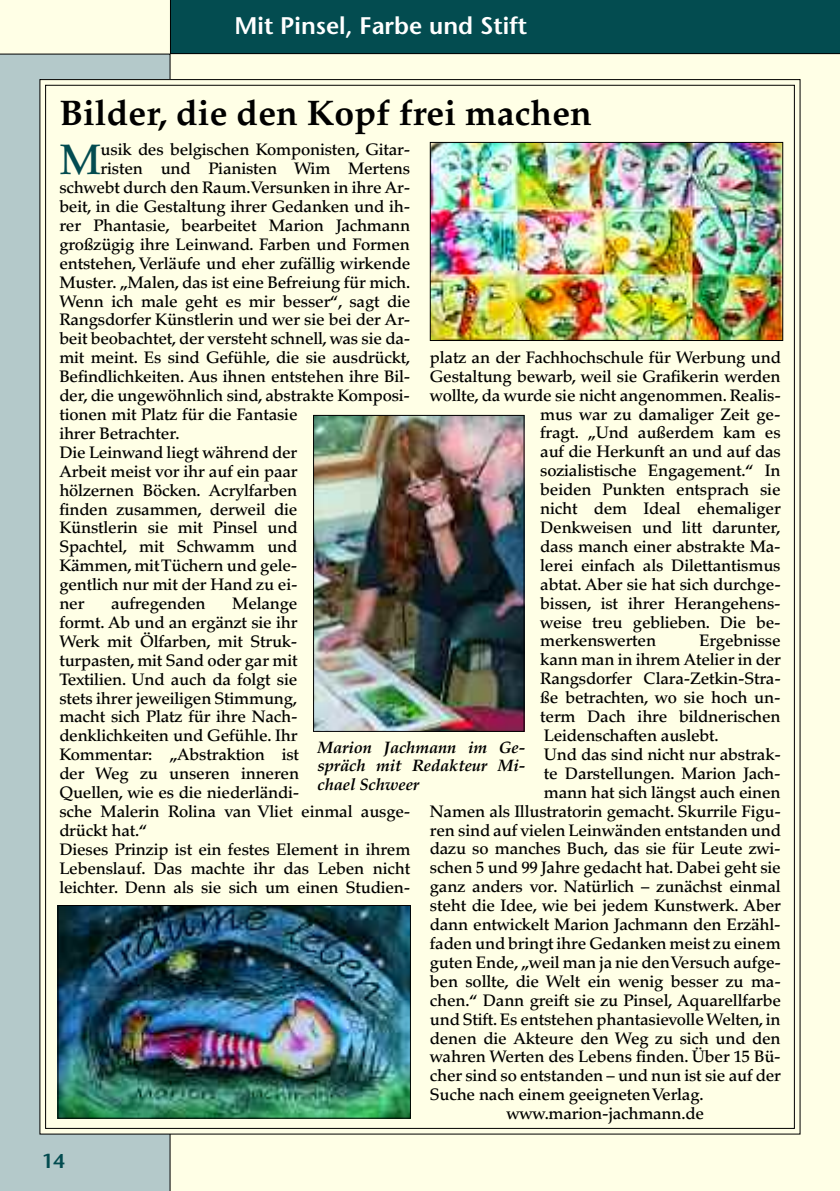
<style>
.page{position:relative;width:840px;height:1191px;background:#fff}
.page>*{position:absolute;margin:0;border:0;box-sizing:border-box;transform-origin:0 0}
.t1{font:500 42.4px "Palatino";color:#034c50}
.t2{font:700 35.6px "Palatino";color:#000}
.t3{font:600 24px "Stone Sans";color:#fff}
.t4{font:600 20px "Stone Sans";color:#034c50}
.t5{font:500 16.6px/18.8px "Palatino";letter-spacing:-.01em;color:#000}
.t6{font:italic 700 16.6px/18.4px "Palatino";letter-spacing:-.01em;color:#000;text-align:justify}
</style>
<div class="page">
<div style="left:0;top:0;width:839px;height:1191px;background:#ffffe6"></div>
<div style="left:170px;top:0;width:669px;height:54px;background:#034c50"></div>
<div style="left:0;top:54px;width:170px;height:1137px;background:#b4c9ca"></div>
<div style="left:40px;top:80px;width:759px;height:1054px;background:#ffffe6"></div>
<img style="left:432px;top:144px;width:348px;height:195px">
<div style="left:430px;top:142px;width:352px;height:199px;border:1px solid #000"></div>
<img style="left:315px;top:417px;width:207px;height:312px">
<div style="left:313px;top:415px;width:211px;height:316px;border:1px solid #000"></div>
<img style="left:60px;top:907px;width:348px;height:209px">
<div style="left:58px;top:905px;width:352px;height:213px;border:1px solid #000"></div>
<h3 class="t3" style="left:234px;top:16px;width:294px">Mit Pinsel, Farbe und Stift</h3>
<h2 class="t2" style="left:59px;top:99px;width:534px">Bilder, die den Kopf frei machen</h2>
<h1 class="t1" style="left:59px;top:143px;width:43px">M</h1>
<p class="t5" style="left:101px;top:142px;width:311px">usik des belgischen Komponisten, Gitar-</p>
<p class="t5" style="left:101px;top:161px;width:311px">risten und Pianisten Wim Mertens</p>
<p class="t5" style="left:59px;top:180px;width:352px">schwebt durch den Raum.Versunken in ihre Ar-</p>
<p class="t5" style="left:59px;top:199px;width:352px">beit, in die Gestaltung ihrer Gedanken und ih-</p>
<p class="t5" style="left:59px;top:218px;width:352px">rer Phantasie, bearbeitet Marion Jachmann</p>
<p class="t5" style="left:59px;top:236px;width:352px">großzügig ihre Leinwand. Farben und Formen</p>
<p class="t5" style="left:59px;top:255px;width:352px">entstehen, Verläufe und eher zufällig wirkende</p>
<p class="t5" style="left:59px;top:274px;width:352px">Muster. „Malen, das ist eine Befreiung für mich.</p>
<p class="t5" style="left:59px;top:293px;width:352px">Wenn ich male geht es mir besser“, sagt die</p>
<p class="t5" style="left:59px;top:312px;width:352px">Rangsdorfer Künstlerin und wer sie bei der Ar-</p>
<p class="t5" style="left:59px;top:331px;width:352px">beit beobachtet, der versteht schnell, was sie da-</p>
<p class="t5" style="left:59px;top:350px;width:352px">mit meint. Es sind Gefühle, die sie ausdrückt,</p>
<p class="t5" style="left:59px;top:369px;width:352px">Befindlichkeiten. Aus ihnen entstehen ihre Bil-</p>
<p class="t5" style="left:59px;top:388px;width:352px">der, die ungewöhnlich sind, abstrakte Komposi-</p>
<p class="t5" style="left:59px;top:407px;width:240px">tionen mit Platz für die Fantasie</p>
<p class="t5" style="left:59px;top:425px;width:122px">ihrer Betrachter.</p>
<p class="t5" style="left:59px;top:444px;width:239px">Die Leinwand liegt während der</p>
<p class="t5" style="left:59px;top:463px;width:240px">Arbeit meist vor ihr auf ein paar</p>
<p class="t5" style="left:59px;top:482px;width:239px">hölzernen Böcken. Acrylfarben</p>
<p class="t5" style="left:59px;top:501px;width:239px">finden zusammen, derweil die</p>
<p class="t5" style="left:59px;top:520px;width:239px">Künstlerin sie mit Pinsel und</p>
<p class="t5" style="left:59px;top:539px;width:239px">Spachtel, mit Schwamm und</p>
<p class="t5" style="left:59px;top:558px;width:239px">Kämmen, mit Tüchern und gele-</p>
<p class="t5" style="left:59px;top:577px;width:239px">gentlich nur mit der Hand zu ei-</p>
<p class="t5" style="left:59px;top:596px;width:27px">ner</p>
<p class="t5" style="left:111px;top:596px;width:96px">aufregenden</p>
<p class="t5" style="left:429px;top:349px;width:352px">platz an der Fachhochschule für Werbung und</p>
<p class="t5" style="left:429px;top:368px;width:352px">Gestaltung bewarb, weil sie Grafikerin werden</p>
<p class="t5" style="left:429px;top:387px;width:352px">wollte, da wurde sie nicht angenommen. Realis-</p>
<p class="t5" style="left:540px;top:406px;width:241px">mus war zu damaliger Zeit ge-</p>
<p class="t5" style="left:540px;top:425px;width:242px">fragt. „Und außerdem kam es</p>
<p class="t5" style="left:540px;top:444px;width:242px">auf die Herkunft an und auf das</p>
<p class="t5" style="left:540px;top:463px;width:242px">sozialistische Engagement.“ In</p>
<p class="t5" style="left:540px;top:482px;width:242px">beiden Punkten entsprach sie</p>
<p class="t5" style="left:540px;top:501px;width:242px">nicht dem Ideal ehemaliger</p>
<p class="t5" style="left:540px;top:520px;width:242px">Denkweisen und litt darunter,</p>
<p class="t5" style="left:540px;top:538px;width:242px">dass manch einer abstrakte Ma-</p>
<p class="t5" style="left:540px;top:557px;width:242px">lerei einfach als Dilettantismus</p>
<p class="t5" style="left:540px;top:576px;width:242px">abtat. Aber sie hat sich durchge-</p>
<p class="t5" style="left:540px;top:595px;width:242px">bissen, ist ihrer Herangehens-</p>
<p class="t5" style="left:540px;top:614px;width:242px">weise treu geblieben. Die be-</p>
<p class="t5" style="left:540px;top:633px;width:117px">merkenswerten</p>
<p class="t5" style="left:698px;top:633px;width:83px">Ergebnisse</p>
<p class="t5" style="left:540px;top:652px;width:242px">kann man in ihrem Atelier in der</p>
<p class="t5" style="left:540px;top:671px;width:242px">Rangsdorfer Clara-Zetkin-Stra-</p>
<p class="t5" style="left:540px;top:690px;width:242px">ße betrachten, wo sie hoch un-</p>
<p class="t5" style="left:540px;top:709px;width:242px">term Dach ihre bildnerischen</p>
<p class="t5" style="left:543px;top:727px;width:176px">Leidenschaften auslebt.</p>
<p class="t5" style="left:543px;top:746px;width:238px">Und das sind nicht nur abstrak-</p>
<p class="t5" style="left:543px;top:765px;width:238px">te Darstellungen. Marion Jach-</p>
<p class="t5" style="left:543px;top:784px;width:238px">mann hat sich längst auch einen</p>
<p class="t5" style="left:429px;top:803px;width:352px">Namen als Illustratorin gemacht. Skurrile Figu-</p>
<p class="t5" style="left:429px;top:822px;width:352px">ren sind auf vielen Leinwänden entstanden und</p>
<p class="t5" style="left:429px;top:841px;width:352px">dazu so manches Buch, das sie für Leute zwi-</p>
<p class="t5" style="left:429px;top:860px;width:352px">schen 5 und 99 Jahre gedacht hat. Dabei geht sie</p>
<p class="t5" style="left:429px;top:879px;width:352px">ganz anders vor. Natürlich – zunächst einmal</p>
<p class="t5" style="left:429px;top:898px;width:352px">steht die Idee, wie bei jedem Kunstwerk. Aber</p>
<p class="t5" style="left:429px;top:916px;width:352px">dann entwickelt Marion Jachmann den Erzähl-</p>
<p class="t5" style="left:429px;top:935px;width:352px">faden und bringt ihre Gedanken meist zu einem</p>
<p class="t5" style="left:429px;top:954px;width:352px">guten Ende, „weil man ja nie den Versuch aufge-</p>
<p class="t5" style="left:429px;top:973px;width:352px">ben sollte, die Welt ein wenig besser zu ma-</p>
<p class="t5" style="left:429px;top:992px;width:352px">chen.“ Dann greift sie zu Pinsel, Aquarellfarbe</p>
<p class="t5" style="left:429px;top:1011px;width:352px">und Stift.Es entstehen phantasievolle Welten, in</p>
<p class="t5" style="left:429px;top:1030px;width:352px">denen die Akteure den Weg zu sich und den</p>
<p class="t5" style="left:429px;top:1049px;width:352px">wahren Werten des Lebens finden. Über 15 Bü-</p>
<p class="t5" style="left:429px;top:1068px;width:352px">cher sind so entstanden – und nun ist sie auf der</p>
<p class="t5" style="left:429px;top:1087px;width:275px">Suche nach einem geeigneten Verlag.</p>
<p class="t5" style="left:506px;top:1105px;width:199px">www.marion-jachmann.de</p>
<p class="t5" style="left:59px;top:596px;width:352px;text-indent:173px">Melange<br>formt. Ab und an ergänzt sie ihr<br>Werk mit Ölfarben, mit Struk-<br>turpasten, mit Sand oder gar mit<br>Textilien. Und auch da folgt sie<br>stets ihrer jeweiligen Stimmung,<br>macht sich Platz für ihre Nach&shy;denklichkeiten und Gefühle. Ihr<br>Kommentar: „Abstraktion ist<br>der Weg zu unseren inneren<br>Quellen, wie es die niederländi-<br>sche Malerin Rolina van Vliet einmal ausge&shy;drückt hat.“<br>Dieses Prinzip ist ein festes Element in ihrem<br>Lebenslauf. Das machte ihr das Leben nicht leichter. Denn als sie sich um einen Studien-</p>
<p class="t6" style="left:317px;top:740px;width:209px">Marion Jachmann im Ge&shy;spräch mit Redakteur Mi&shy;chael Schweer</p>
<p class="t4" style="left:42px;top:1153px;width:24px">14</p>
</div>
